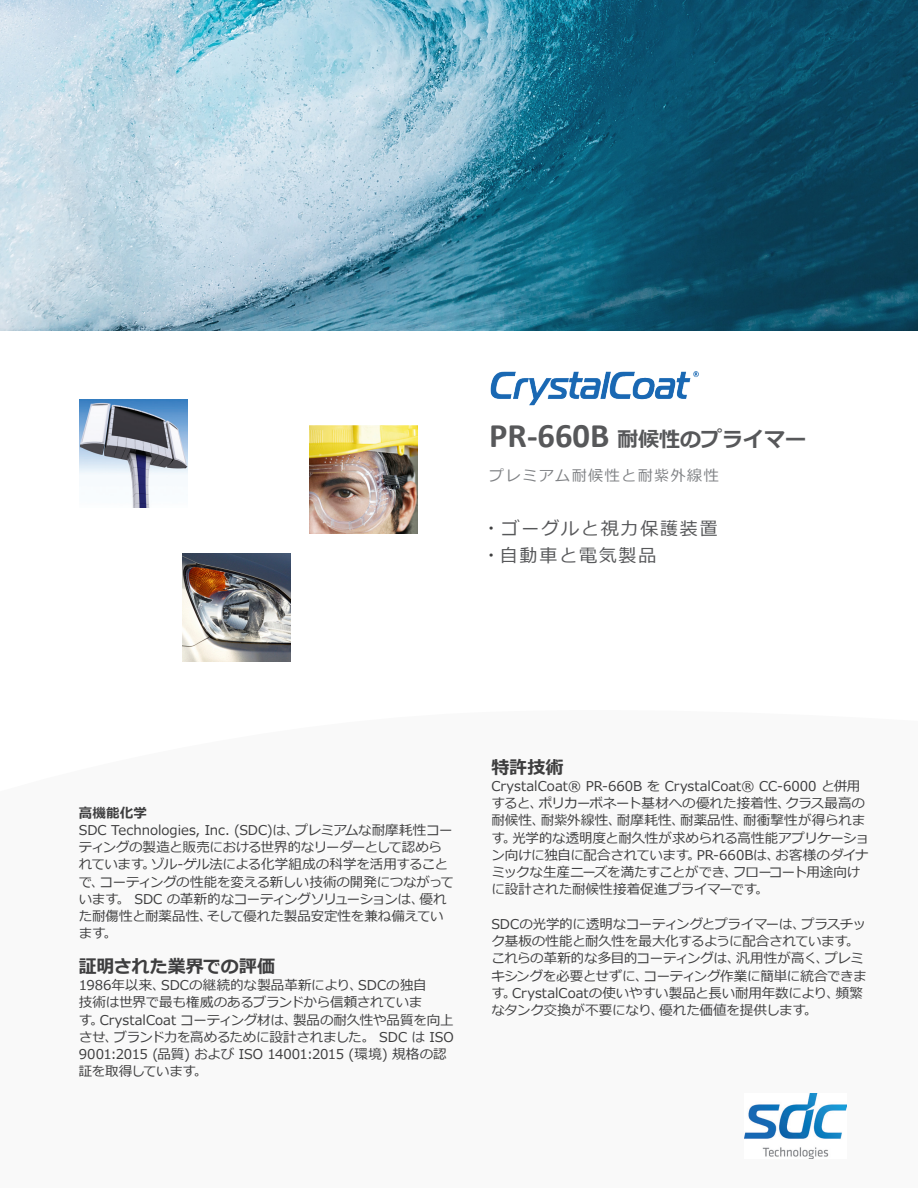
<style>
.page{position:relative;width:918px;height:1188px;background:#fff}
.page>*{position:absolute;margin:0;border:0;box-sizing:border-box;transform-origin:0 0}
.t1{font:700 21px "Meiryo";color:#57585a}
.t2{font:18px "Meiryo";letter-spacing:.1em;color:#57585a}
.t3{font:700 18px "Meiryo";letter-spacing:-.005em;color:#3e3e3f}
.t4{font:15px "Meiryo";letter-spacing:.1em;color:#808285}
.t5{font:13.5px/17.2px "Meiryo";letter-spacing:-.01em;color:#3e3e3f}
.t6{font:700 13.5px "Meiryo";letter-spacing:.01em;color:#3e3e3f}
.s1{font-family:"Calibri";font-size:34.5px}
</style>
<div class="page">
<img style="left:182px;top:554px;width:108px;height:108px">
<img style="left:0;top:0;width:918px;height:330px">
<img style="left:80px;top:400px;width:108px;height:108px">
<img style="left:310px;top:426px;width:108px;height:108px">
<img style="left:744px;top:1094px;width:102px;height:64px">
<img style="left:490px;top:371px;width:209px;height:34px">
<p class="t1" style="left:489px;top:425px;width:318px"><span class="s1">PR-660B</span> 耐候性のプライマー</p>
<p class="t4" style="left:489px;top:466px;width:231px">プレミアム耐候性と耐紫外線性</p>
<p class="t2" style="left:489px;top:516px;width:230px"><sup>•</sup> ゴーグルと視力保護装置</p>
<p class="t2" style="left:489px;top:543px;width:169px"><sup>•</sup> 自動車と電気製品</p>
<p class="t6" style="left:79px;top:803px;width:70px">高機能化学</p>
<p class="t5" style="left:79px;top:822px;width:377px">SDC Technologies, Inc. (SDC)は、プレミアムな耐摩耗性コーティングの製造と販売における世界的なリーダーとして認められています。ゾル-ゲル法による化学組成の科学を活用することで、コーティングの性能を変える新しい技術の開発につながっています。 SDC の革新的なコーティングソリューションは、優れた耐傷性と耐薬品性、そして優れた製品安定性を兼ね備えています。</p>
<p class="t3" style="left:79px;top:954px;width:198px">証明された業界での評価</p>
<p class="t5" style="left:79px;top:977px;width:377px">1986年以来、SDCの継続的な製品革新により、SDCの独自<br>技術は世界で最も権威のあるブランドから信頼されていま<br>す。CrystalCoat コーティング材は、製品の耐久性や品質を向上させ、ブランド力を高めるために設計されました。 SDC は ISO<br>9001:2015 (品質) および ISO 14001:2015 (環境) 規格の認証を取得しています。</p>
<p class="t3" style="left:491px;top:754px;width:74px">特許技術</p>
<p class="t5" style="left:491px;top:778px;width:379px">CrystalCoat® PR-660B を CrystalCoat® CC-6000 と併用すると、ポリカーボネート基材への優れた接着性、クラス最高の耐候性、耐紫外線性、耐摩耗性、耐薬品性、耐衝撃性が得られます。光学的な透明度と耐久性が求められる高性能アプリケーション向けに独自に配合されています。PR-660Bは、お客様のダイナミックな生産ニーズを満たすことができ、フローコート用途向けに設計された耐候性接着促進プライマーです。</p>
<p class="t5" style="left:491px;top:916px;width:377px">SDCの光学的に透明なコーティングとプライマーは、プラスチック基板の性能と耐久性を最大化するように配合されています。これらの革新的な多目的コーティングは、汎用性が高く、プレミキシングを必要とせずに、コーティング作業に簡単に統合できます。CrystalCoatの使いやすい製品と長い耐用年数により、頻繁なタンク交換が不要になり、優れた価値を提供します。</p>
</div>
